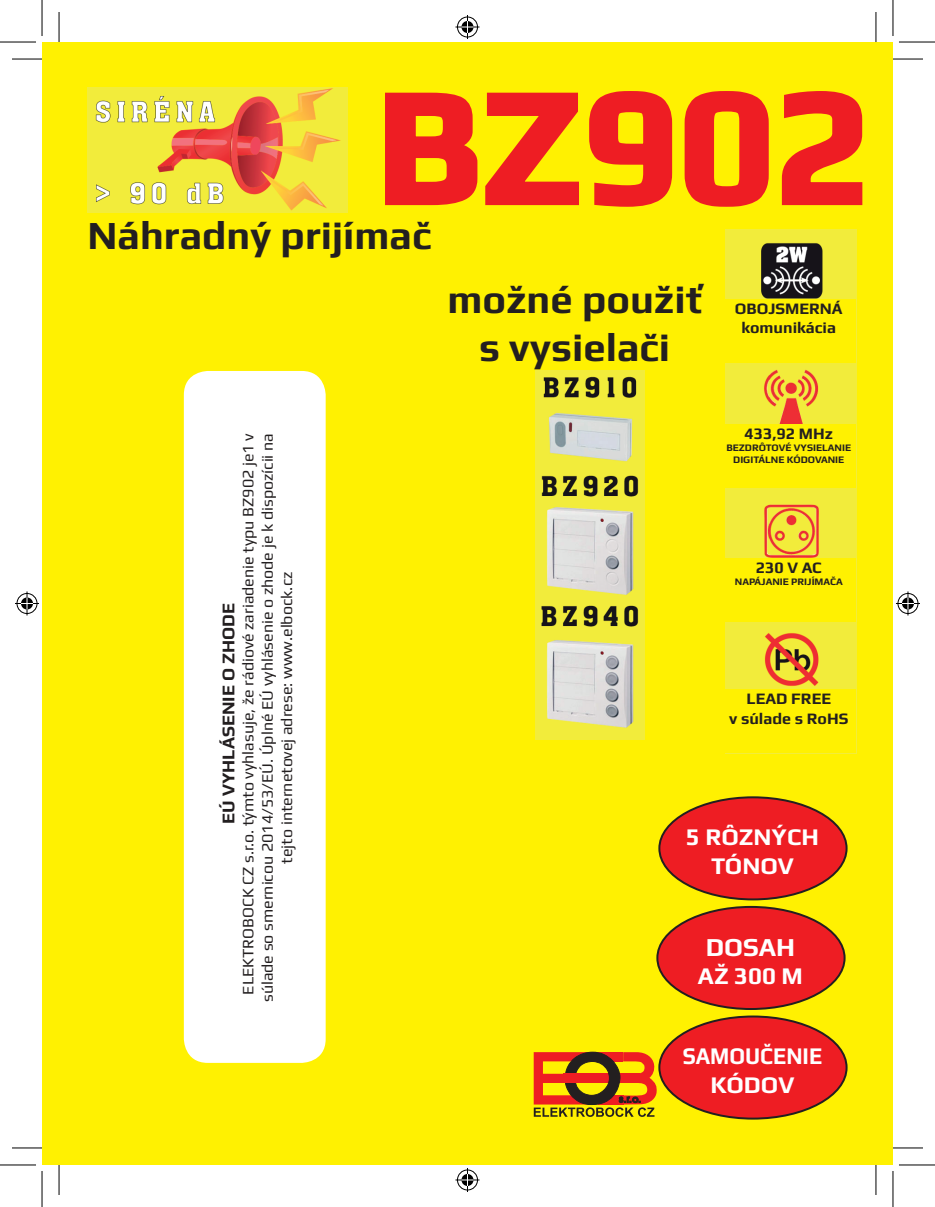
<style>
.page{position:relative;width:935px;height:1207px;background:#fff}
.page>*{position:absolute;margin:0;border:0;box-sizing:border-box;transform-origin:0 0}
.t1{font:700 165.6px "Play";color:#ee1d23}
.t2{font:700 40px/48px "Play";color:#231f20;text-align:center}
.t3{font:700 26px "Play";color:#fff}
.t4{font:700 24px/28.8px "Play";color:#fff;text-align:center}
.t5{font:700 24px/28.8px "Play";color:#fff;text-align:center;scale:.9 1}
.t6{font:700 18px "Play";color:#231f20}
.t7{font:16px/19.2px "Play";color:#231f20;text-align:center}
.t8{font:700 16px/19.2px "Play";color:#231f20;text-align:center}
.t9{font:700 10px/12px "Play";color:#231f20;text-align:center}
</style>
<div class="page">
<div style="left:42px;top:42px;width:850px;height:1123px;background:#fff101"></div>
<img style="left:725px;top:229px;width:131px;height:460px">
<img style="left:535px;top:371px;width:109px;height:368px">
<svg style="left:533px;top:1052px;width:123px;height:64px"></svg>
<div style="left:659px;top:797px;width:187px;height:102px;background:#ee1d23;border-radius:50%"></div>
<div style="left:657px;top:907px;width:187px;height:102px;background:#ee1d23;border-radius:50%"></div>
<div style="left:659px;top:1016px;width:187px;height:102px;background:#ee1d23;border-radius:50%"></div>
<svg style="left:385px;top:91px;width:288px;height:116px"></svg>
<svg style="left:684px;top:91px;width:85px;height:116px"></svg>
<svg style="left:781px;top:91px;width:82px;height:115px"></svg>
<div style="left:721px;top:299px;width:135px;height:63px;background:#fff101"></div>
<div style="left:721px;top:424px;width:135px;height:63px;background:#fff101"></div>
<div style="left:721px;top:558px;width:135px;height:63px;background:#fff101"></div>
<div style="left:184px;top:371px;width:141px;height:691px;background:#fff;border-radius:24px"></div>
<img style="left:87px;top:87px;width:260px;height:126px">
<hr style="left:12px;top:59px;width:30px;height:1px;background:#000">
<hr style="left:892px;top:59px;width:30px;height:1px;background:#000">
<hr style="left:12px;top:1147px;width:30px;height:1px;background:#000">
<hr style="left:892px;top:1147px;width:30px;height:1px;background:#000">
<hr style="left:59px;top:12px;width:1px;height:30px;background:#000">
<hr style="left:59px;top:1165px;width:1px;height:30px;background:#000">
<hr style="left:875px;top:12px;width:1px;height:30px;background:#000">
<hr style="left:875px;top:1165px;width:1px;height:30px;background:#000">
<hr style="left:0;top:42px;width:36px;height:1px;background:#000">
<hr style="left:898px;top:42px;width:36px;height:1px;background:#000">
<hr style="left:0;top:1164px;width:36px;height:1px;background:#000">
<hr style="left:898px;top:1164px;width:36px;height:1px;background:#000">
<hr style="left:42px;top:0;width:1px;height:36px;background:#000">
<hr style="left:42px;top:1171px;width:1px;height:36px;background:#000">
<hr style="left:892px;top:0;width:1px;height:36px;background:#000">
<hr style="left:892px;top:1171px;width:1px;height:36px;background:#000">
<svg style="left:455px;top:15px;width:24px;height:24px"></svg>
<svg style="left:455px;top:1168px;width:24px;height:24px"></svg>
<svg style="left:15px;top:591px;width:24px;height:24px"></svg>
<svg style="left:896px;top:591px;width:23px;height:24px"></svg>
<h1 class="t1" style="left:376px;top:48px;width:496px">BZ902</h1>
<h2 class="t2" style="left:87px;top:211px;width:345px">Náhradný prijímač</h2>
<h2 class="t2" style="left:447px;top:275px;width:256px">možné použiť s vysielači</h2>
<p class="t8" style="left:734px;top:298px;width:109px">OBOJSMERNÁ komunikácia</p>
<p class="t7" style="left:238px;top:1002px;width:570px;rotate:-90deg">ELEKTROBOCK CZ s.r.o. týmto vyhlasuje, že rádiové zariadenie typu BZ902 je1 v súlade so smernicou 2014/53/EÚ. Úplné EÚ vyhlásenie o zhode je k dispozícii na tejto internetovej adrese: www.elbock.cz</p>
<p class="t6" style="left:217px;top:824px;width:222px;rotate:-90deg">EÚ VYHLÁSENIE O ZHODE</p>
<p class="t8" style="left:744px;top:423px;width:90px">433,92 MHz</p>
<p class="t9" style="left:726px;top:441px;width:126px">BEZDRÔTOVÉ VYSIELANIE<br>DIGITÁLNE KÓDOVANIE</p>
<p class="t8" style="left:755px;top:558px;width:67px">230 V AC</p>
<p class="t9" style="left:734px;top:575px;width:109px">NAPÁJANIE PRIJÍMAČA</p>
<p class="t8" style="left:729px;top:689px;width:121px">LEAD FREE<br>v súlade s RoHS</p>
<h3 class="t4" style="left:685px;top:822px;width:134px">5 RÔZNÝCH<br>TÓNOV</h3>
<h3 class="t3" style="left:705px;top:931px;width:91px">DOSAH</h3>
<h3 class="t4" style="left:698px;top:961px;width:106px">AŽ 300 M</h3>
<h3 class="t5" style="left:682px;top:1041px;width:156px">SAMOUČENIE<br>KÓDOV</h3>
</div>
